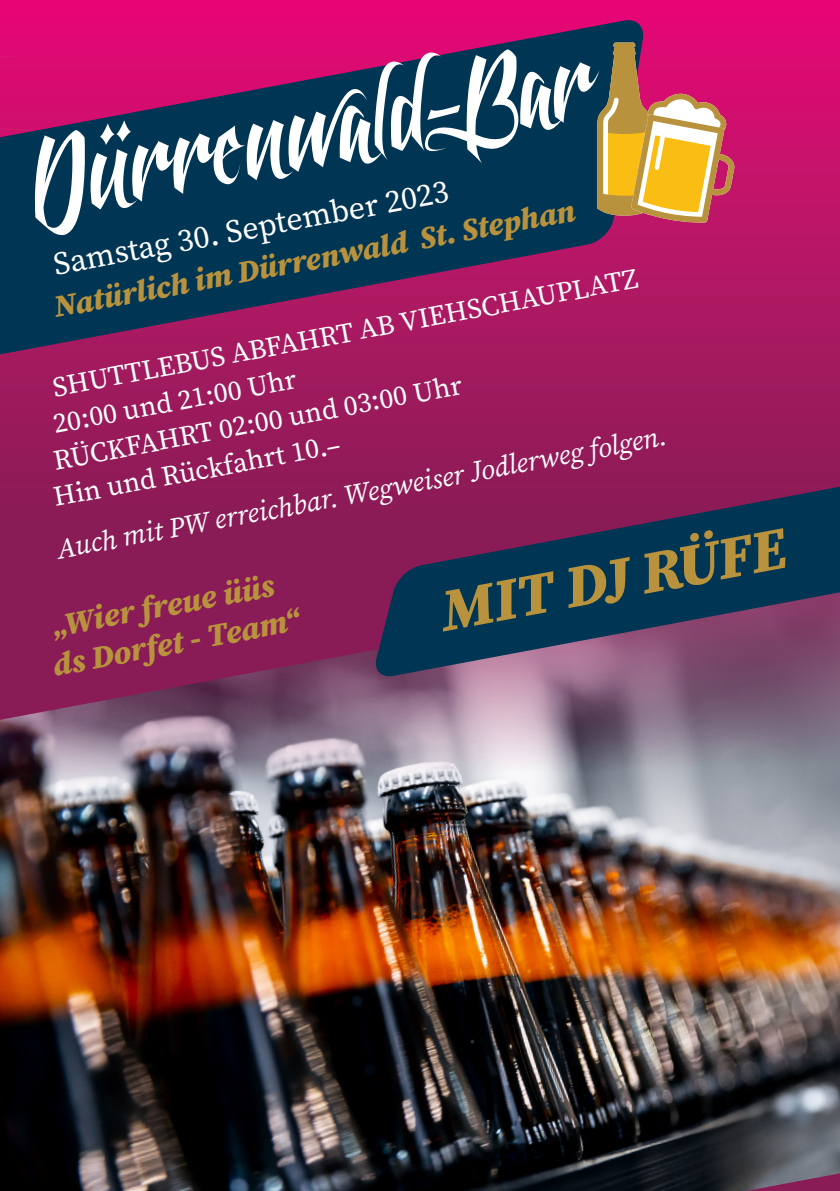
<style>
.page{position:relative;width:840px;height:1191px;background:#fff}
.page>*{position:absolute;margin:0;border:0;box-sizing:border-box;transform-origin:0 0}
.t1{font:104px "Feathergraphy Clean";color:#fff}
.t2{font:italic 900 60px "Source Serif Pro";color:#b8923d}
.t3{font:italic 900 32px/38.4px "Source Serif Pro";color:#b8923d}
.t4{font:32px "Source Serif Pro";color:#fff}
.t5{font:italic 900 31px "Source Serif Pro";color:#b8923d}
.t6{font:28px "Source Serif Pro";color:#fff}
.t7{font:italic 28px "Source Serif Pro";color:#fff}
</style>
<div class="page">
<img style="left:0;top:0;width:839px;height:561px">
<svg style="left:0;top:18px;width:644px;height:342px;background:#4a275b"></svg>
<img style="left:0;top:561px;width:839px;height:630px">
<svg style="left:373px;top:477px;width:466px;height:201px;background:#44345c"></svg>
<svg style="left:597px;top:43px;width:138px;height:180px;background:#ce7e5f"></svg>
<h1 class="t1" style="left:19px;top:124px;width:570px;rotate:-11deg">Dürrenwald-Bar</h1>
<p class="t4" style="left:50px;top:244px;width:402px;rotate:-11deg">Samstag 30. September 2023</p>
<p class="t5" style="left:51px;top:288px;width:530px;rotate:-11deg">Natürlich im Dürrenwald St. Stephan</p>
<p class="t6" style="left:50px;top:371px;width:595px;rotate:-11deg">SHUTTLEBUS ABFAHRT AB VIEHSCHAUPLATZ</p>
<p class="t6" style="left:50px;top:406px;width:248px;rotate:-11deg">20:00 und 21:00 Uhr</p>
<p class="t6" style="left:50px;top:443px;width:416px;rotate:-11deg">RÜCKFAHRT 02:00 und 03:00 Uhr</p>
<p class="t7" style="left:54px;top:533px;width:621px;rotate:-11deg">Auch mit PW erreichbar. Wegweiser Jodlerweg folgen.</p>
<p class="t3" style="left:41px;top:609px;width:253px;rotate:-11deg">„Wier freue üüs ds Dorfet - Team“</p>
<p class="t6" style="left:50px;top:480px;width:292px;rotate:-11deg">Hin und Rückfahrt 10.–</p>
<h2 class="t2" style="left:432px;top:572px;width:352px;rotate:-11deg">MIT DJ RÜFE</h2>
</div>
